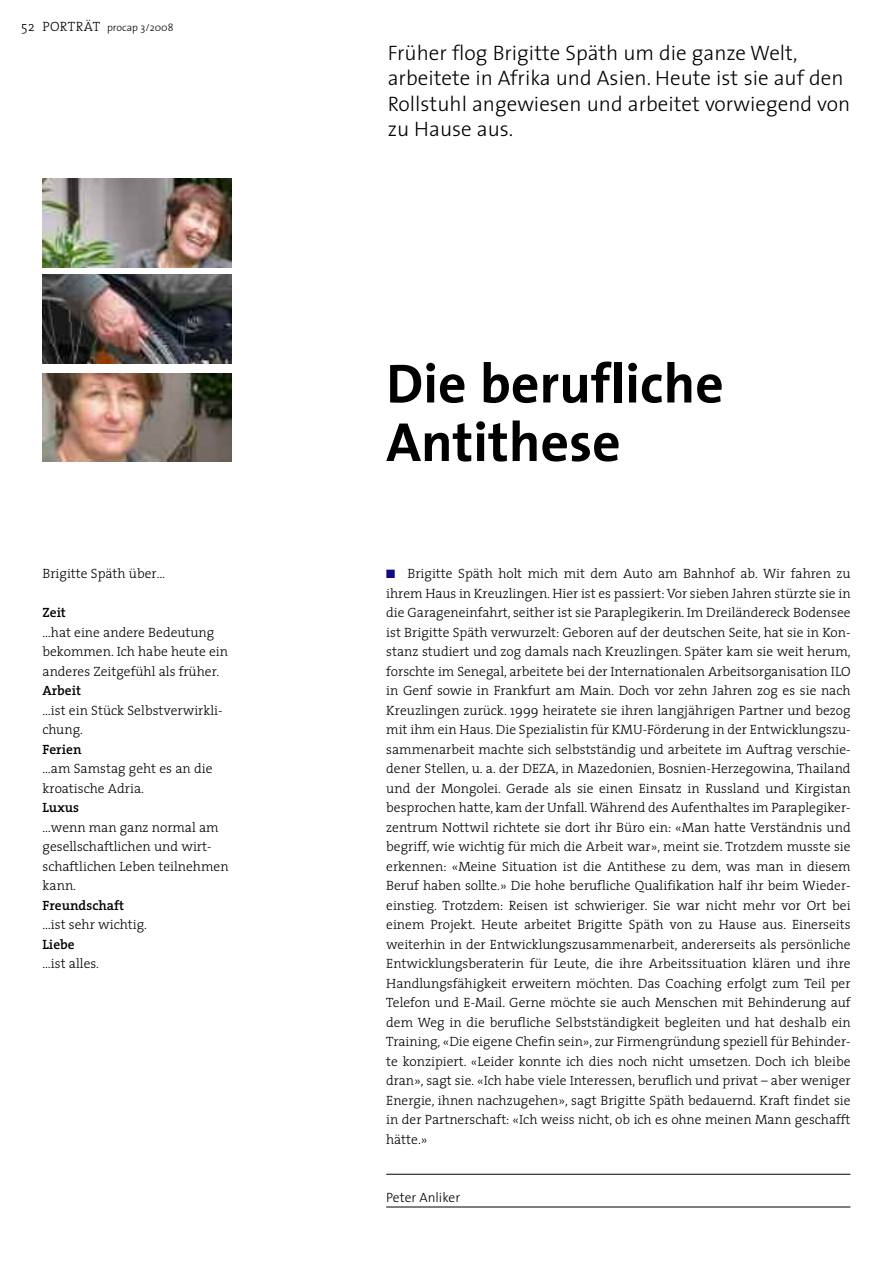
<style>
.page{position:relative;width:893px;height:1263px;background:#fff}
.page>*{position:absolute;margin:0;border:0;box-sizing:border-box;transform-origin:0 0}
.t1{font:700 55.5px/58.5px "The Sans";color:#000}
.t2{font:300 21px/25.5px "The Sans";color:#000}
.t3{font:300 13.5px/19.5px "The Serif";color:#000}
.t4{font:600 13.5px "The Serif";color:#000}
.t5{font:300 13.5px "The Sans";color:#000}
.t6{font:300 10.5px "The Sans";color:#000}
.s1{font-family:"The Serif";font-size:13.5px}
.s2{color:#120b81}
</style>
<div class="page">
<hr style="left:386px;top:1174px;width:464px;height:1px;background:#000">
<hr style="left:386px;top:1207px;width:464px;height:1px;background:#000">
<img style="left:43px;top:274px;width:189px;height:89px">
<img style="left:43px;top:179px;width:189px;height:89px">
<img style="left:43px;top:374px;width:189px;height:87px">
<p class="t3" style="left:21px;top:19px;width:15px">52</p>
<p class="t6" style="left:43px;top:23px;width:132px"><span class="s1">PORTRÄT</span> procap 3/2008</p>
<p class="t3" style="left:43px;top:565px;width:124px">Brigitte Späth über…</p>
<p class="t4" style="left:43px;top:608px;width:25px">Zeit</p>
<p class="t3" style="left:43px;top:624px;width:187px">…hat eine andere Bedeutung bekommen. Ich habe heute ein anderes Zeitgefühl als früher.</p>
<p class="t4" style="left:43px;top:686px;width:40px">Arbeit</p>
<p class="t3" style="left:43px;top:702px;width:182px">…ist ein Stück Selbstverwirkli&shy;chung.</p>
<p class="t4" style="left:43px;top:744px;width:41px">Ferien</p>
<p class="t3" style="left:43px;top:760px;width:171px">…am Samstag geht es an die kroatische Adria.</p>
<p class="t4" style="left:43px;top:803px;width:38px">Luxus</p>
<p class="t3" style="left:43px;top:819px;width:188px">…wenn man ganz normal am gesellschaftlichen und wirt&shy;schaftlichen Leben teilnehmen kann.</p>
<p class="t4" style="left:43px;top:900px;width:83px">Freundschaft</p>
<p class="t3" style="left:43px;top:916px;width:106px">…ist sehr wichtig.</p>
<p class="t4" style="left:43px;top:939px;width:34px">Liebe</p>
<p class="t3" style="left:43px;top:955px;width:58px">…ist alles.</p>
<h2 class="t2" style="left:388px;top:42px;width:464px">Früher flog Brigitte Späth um die ganze Welt, arbeitete in Afrika und Asien. Heute ist sie auf den Rollstuhl angewiesen und arbeitet vorwiegend von zu Hause aus.</h2>
<h1 class="t1" style="left:386px;top:360px;width:339px">Die berufliche<br>Antithese</h1>
<p class="t3" style="left:386px;top:565px;width:466px;text-align:justify"><span class="s2">■</span> Brigitte Späth holt mich mit dem Auto am Bahnhof ab. Wir fahren zu ihrem Haus in Kreuzlingen. Hier ist es passiert: Vor sieben Jahren stürzte sie in die Garageneinfahrt, seither ist sie Paraplegikerin. Im Dreiländereck Bodensee ist Brigitte Späth verwurzelt: Geboren auf der deutschen Seite, hat sie in Kon&shy;stanz studiert und zog damals nach Kreuzlingen. Später kam sie weit herum, forschte im Senegal, arbeitete bei der Internationalen Arbeitsorganisation ILO in Genf sowie in Frankfurt am Main. Doch vor zehn Jahren zog es sie nach Kreuzlingen zurück. 1999 heiratete sie ihren langjährigen Partner und bezog mit ihm ein Haus. Die Spezialistin für KMU-Förderung in der Entwicklungszu&shy;sammenarbeit machte sich selbstständig und arbeitete im Auftrag verschie&shy;dener Stellen, u. a. der DEZA, in Mazedonien, Bosnien-Herzegowina, Thailand und der Mongolei. Gerade als sie einen Einsatz in Russland und Kirgistan besprochen hatte, kam der Unfall. Während des Aufenthaltes im Paraplegiker&shy;zentrum Nottwil richtete sie dort ihr Büro ein: «Man hatte Verständnis und begriff, wie wichtig für mich die Arbeit war», meint sie. Trotzdem musste sie erkennen: «Meine Situation ist die Antithese zu dem, was man in diesem Beruf haben sollte.» Die hohe berufliche Qualifikation half ihr beim Wieder&shy;einstieg. Trotzdem: Reisen ist schwieriger. Sie war nicht mehr vor Ort bei einem Projekt. Heute arbeitet Brigitte Späth von zu Hause aus. Einerseits weiterhin in der Entwicklungszusammenarbeit, andererseits als persönliche Entwicklungsberaterin für Leute, die ihre Arbeitssituation klären und ihre Handlungsfähigkeit erweitern möchten. Das Coaching erfolgt zum Teil per Telefon und E-Mail. Gerne möchte sie auch Menschen mit Behinderung auf dem Weg in die berufliche Selbstständigkeit begleiten und hat deshalb ein Training, «Die eigene Chefin sein», zur Firmengründung speziell für Behinder&shy;te konzipiert. «Leider konnte ich dies noch nicht umsetzen. Doch ich bleibe dran», sagt sie. «Ich habe viele Interessen, beruflich und privat – aber weniger Energie, ihnen nachzugehen», sagt Brigitte Späth bedauernd. Kraft findet sie in der Partnerschaft: «Ich weiss nicht, ob ich es ohne meinen Mann geschafft hätte.»</p>
<p class="t5" style="left:386px;top:1192px;width:75px">Peter Anliker</p>
</div>
